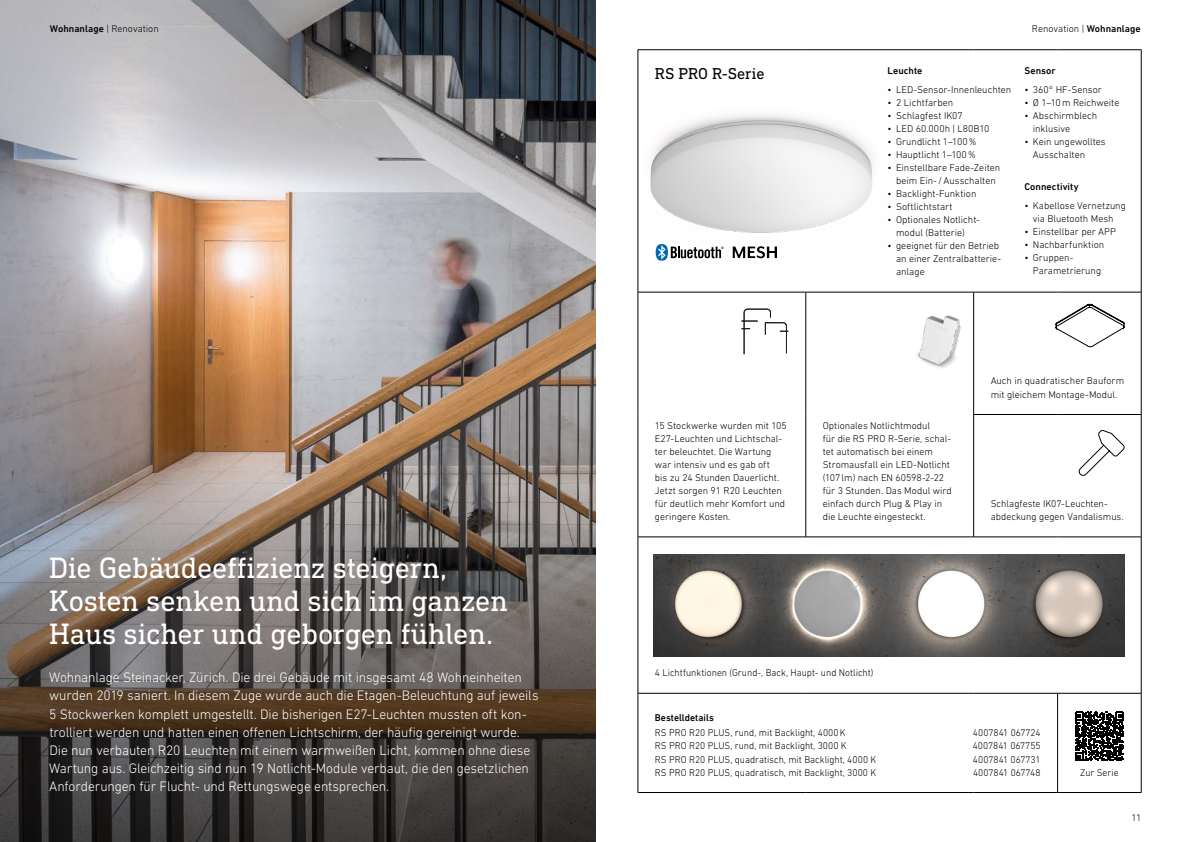
<style>
.page{position:relative;width:1191px;height:842px;background:#fff}
.page>*{position:absolute;margin:0;border:0;box-sizing:border-box;transform-origin:0 0}
.t1{font:30px/33px "DIN Next Slab Pro";letter-spacing:-.005em;color:#fff}
.t2{font:16px "DIN Next Slab Pro";color:#000}
.t3{font:300 14px/18.2px "DIN Next W1 G";letter-spacing:-.01em;color:#fff}
.t4{font:300 10px/13px "DIN Next W1 G";color:#000}
.t5{font:500 10px "DIN Next W1 G";letter-spacing:.005em;color:#000}
.s1{font-weight:500}
</style>
<div class="page">
<img style="left:0;top:0;width:595px;height:391px">
<svg style="left:0;top:391px;width:595px;height:451px;background:#685d56"></svg>
<img style="left:650px;top:114px;width:223px;height:145px">
<img style="left:653px;top:555px;width:471px;height:102px">
<svg style="left:1055px;top:304px;width:69px;height:43px"></svg>
<hr style="left:638px;top:50px;width:167px;height:1px;background:#000">
<hr style="left:638px;top:50px;width:1px;height:242px;background:#000">
<hr style="left:805px;top:50px;width:168px;height:1px;background:#000">
<hr style="left:973px;top:50px;width:84px;height:1px;background:#000">
<hr style="left:1057px;top:50px;width:84px;height:1px;background:#000">
<hr style="left:1141px;top:50px;width:1px;height:242px;background:#000">
<hr style="left:638px;top:292px;width:167px;height:1px;background:#000">
<hr style="left:638px;top:292px;width:1px;height:122px;background:#000">
<hr style="left:805px;top:292px;width:168px;height:1px;background:#000">
<hr style="left:805px;top:292px;width:1px;height:122px;background:#000">
<hr style="left:973px;top:292px;width:84px;height:1px;background:#000">
<hr style="left:973px;top:292px;width:1px;height:122px;background:#000">
<hr style="left:1057px;top:292px;width:84px;height:1px;background:#000">
<hr style="left:1141px;top:292px;width:1px;height:122px;background:#000">
<hr style="left:638px;top:414px;width:1px;height:123px;background:#000">
<hr style="left:805px;top:414px;width:1px;height:123px;background:#000">
<hr style="left:973px;top:414px;width:84px;height:1px;background:#000">
<hr style="left:973px;top:415px;width:1px;height:122px;background:#000">
<hr style="left:1057px;top:414px;width:84px;height:1px;background:#000">
<hr style="left:1141px;top:415px;width:1px;height:122px;background:#000">
<hr style="left:638px;top:537px;width:167px;height:1px;background:#000">
<hr style="left:638px;top:537px;width:1px;height:156px;background:#000">
<hr style="left:805px;top:537px;width:168px;height:1px;background:#000">
<hr style="left:973px;top:537px;width:84px;height:1px;background:#000">
<hr style="left:1057px;top:537px;width:84px;height:1px;background:#000">
<hr style="left:1141px;top:537px;width:1px;height:156px;background:#000">
<hr style="left:638px;top:693px;width:167px;height:1px;background:#000">
<hr style="left:638px;top:693px;width:1px;height:99px;background:#000">
<hr style="left:805px;top:693px;width:168px;height:1px;background:#000">
<hr style="left:973px;top:693px;width:84px;height:1px;background:#000">
<hr style="left:1057px;top:693px;width:84px;height:1px;background:#000">
<hr style="left:1057px;top:693px;width:1px;height:99px;background:#000">
<hr style="left:1141px;top:693px;width:1px;height:99px;background:#000">
<hr style="left:638px;top:792px;width:167px;height:1px;background:#000">
<hr style="left:805px;top:792px;width:168px;height:1px;background:#000">
<hr style="left:973px;top:792px;width:84px;height:1px;background:#000">
<hr style="left:1057px;top:792px;width:84px;height:1px;background:#000">
<svg style="left:1075px;top:712px;width:49px;height:49px"></svg>
<svg style="left:655px;top:244px;width:68px;height:17px"></svg>
<svg style="left:732px;top:246px;width:45px;height:12px"></svg>
<img style="left:916px;top:315px;width:45px;height:53px">
<svg style="left:741px;top:309px;width:47px;height:45px"></svg>
<svg style="left:1078px;top:430px;width:46px;height:46px"></svg>
<p class="t4" style="left:50px;top:22px;width:110px"><span class="s1">Wohnanlage</span> | Renovation</p>
<h1 class="t1" style="left:49px;top:551px;width:460px">Die Gebäudeeffizienz steigern,<br>Kosten senken und sich im ganzen<br>Haus sicher und geborgen fühlen.</h1>
<p class="t3" style="left:49px;top:668px;width:491px">Wohnanlage Steinacker, Zürich. Die drei Gebäude mit insgesamt 48 Wohneinheiten wurden 2019 saniert. In diesem Zuge wurde auch die Etagen-Beleuchtung auf jeweils 5 Stockwerken komplett umgestellt. Die bisherigen E27-Leuchten mussten oft kon&shy;trolliert werden und hatten einen offenen Lichtschirm, der häufig gereinigt wurde.<br>Die nun verbauten R20 Leuchten mit einem warmweißen Licht, kommen ohne diese Wartung aus. Gleichzeitig sind nun 19 Notlicht-Module verbaut, die den gesetzlichen Anforderungen für Flucht- und Rettungswege entsprechen.</p>
<h2 class="t2" style="left:655px;top:64px;width:111px">RS PRO R-Serie</h2>
<p class="t5" style="left:887px;top:65px;width:36px">Leuchte</p>
<p class="t4" style="left:887px;top:83px;width:125px">• LED-Sensor-Innenleuchten</p>
<p class="t4" style="left:887px;top:96px;width:67px">• 2 Lichtfarben</p>
<p class="t4" style="left:887px;top:109px;width:77px">• Schlagfest IK07</p>
<p class="t4" style="left:887px;top:122px;width:103px">• LED 60.000h | L80B10</p>
<p class="t4" style="left:887px;top:135px;width:91px">• Grundlicht 1–100%</p>
<p class="t4" style="left:887px;top:148px;width:90px">• Hauptlicht 1–100%</p>
<p class="t4" style="left:887px;top:161px;width:114px;text-align:center">• Einstellbare Fade-Zeiten beim Ein- /Ausschalten</p>
<p class="t4" style="left:887px;top:187px;width:90px">• Backlight-Funktion</p>
<p class="t4" style="left:887px;top:200px;width:67px">• Softlichtstart</p>
<p class="t4" style="left:896px;top:213px;width:85px;text-indent:-8px">• Optionales Notlicht&shy;modul (Batterie)</p>
<p class="t4" style="left:896px;top:239px;width:107px;text-indent:-8px">• geeignet für den Betrieb an einer Zentralbatterie&shy;anlage</p>
<p class="t4" style="left:1032px;top:22px;width:110px">Renovation | <span class="s1">Wohnanlage</span></p>
<p class="t5" style="left:1024px;top:65px;width:33px">Sensor</p>
<p class="t4" style="left:1024px;top:83px;width:79px">• 360° HF-Sensor</p>
<p class="t4" style="left:1024px;top:96px;width:96px">• Ø 1–10m Reichweite</p>
<p class="t4" style="left:1033px;top:109px;width:66px;text-indent:-8px">• Abschirmblech inklusive</p>
<p class="t4" style="left:1033px;top:135px;width:74px;text-indent:-8px">• Kein ungewolltes<br>Ausschalten</p>
<p class="t5" style="left:1024px;top:181px;width:56px">Connectivity</p>
<p class="t4" style="left:1024px;top:199px;width:103px;text-align:center">• Kabellose Vernetzung via Bluetooth Mesh</p>
<p class="t4" style="left:1024px;top:225px;width:93px">• Einstellbar per APP</p>
<p class="t4" style="left:1024px;top:238px;width:81px">• Nachbarfunktion</p>
<p class="t4" style="left:1033px;top:251px;width:70px;text-indent:-8px">• Gruppen-<br>Parametrierung</p>
<p class="t4" style="left:990px;top:374px;width:135px">Auch in quadratischer Bauform mit gleichem Montage-Modul.</p>
<p class="t4" style="left:655px;top:419px;width:133px">15 Stockwerke wurden mit 105<br>E27-Leuchten und Lichtschal&shy;ter beleuchtet. Die Wartung war intensiv und es gab oft<br>bis zu 24 Stunden Dauerlicht.<br>Jetzt sorgen 91 R20 Leuchten für deutlich mehr Komfort und geringere Kosten.</p>
<p class="t4" style="left:822px;top:419px;width:130px">Optionales Notlichtmodul<br>für die RS PRO R-Serie, schal&shy;tet automatisch bei einem<br>Stromausfall ein LED-Notlicht (107lm) nach EN 60598-2-22 für 3 Stunden. Das Modul wird einfach durch Plug &amp; Play in die Leuchte eingesteckt.</p>
<p class="t4" style="left:990px;top:497px;width:134px">Schlagfeste IK07-Leuchten&shy;abdeckung gegen Vandalismus.</p>
<p class="t4" style="left:655px;top:666px;width:220px">4 Lichtfunktionen (Grund-, Back, Haupt- und Notlicht)</p>
<p class="t5" style="left:655px;top:711px;width:60px">Bestelldetails</p>
<p class="t4" style="left:655px;top:726px;width:192px">RS PRO R20 PLUS, rund, mit Backlight, 4000K</p>
<p class="t4" style="left:973px;top:726px;width:69px">4007841 067724</p>
<p class="t4" style="left:655px;top:739px;width:193px">RS PRO R20 PLUS, rund, mit Backlight, 3000 K</p>
<p class="t4" style="left:972px;top:739px;width:69px">4007841 067755</p>
<p class="t4" style="left:655px;top:752px;width:223px">RS PRO R20 PLUS, quadratisch, mit Backlight, 4000 K</p>
<p class="t4" style="left:972px;top:752px;width:69px">4007841 067731</p>
<p class="t4" style="left:655px;top:765px;width:223px">RS PRO R20 PLUS, quadratisch, mit Backlight, 3000 K</p>
<p class="t4" style="left:973px;top:765px;width:69px">4007841 067748</p>
<p class="t4" style="left:1080px;top:765px;width:40px">Zur Serie</p>
<p class="t4" style="left:1131px;top:811px;width:11px">11</p>
</div>
